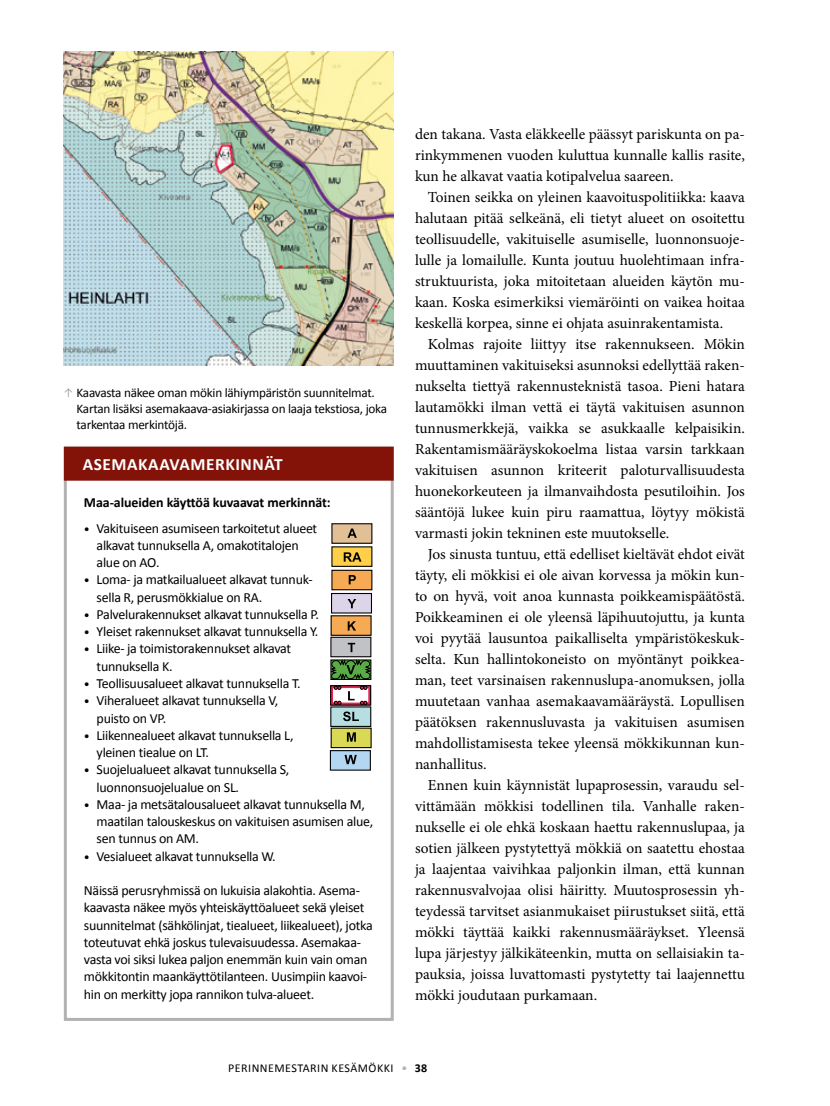
<style>
.page{position:relative;width:830px;height:1106px;background:#fff}
.page>*{position:absolute;margin:0;border:0;box-sizing:border-box;transform-origin:0 0}
.t1{font:700 17.25px "Calibri";letter-spacing:.035em;color:#fff}
.t2{font:15.3px/21px "Minion Pro";color:#000;text-align:justify}
.t3{font:13.95px/17.2px "Calibri";letter-spacing:-.02em;color:#000}
.t4{font:700 13.95px "Calibri";letter-spacing:-.005em;color:#000}
.t5{font:13.2px/15.8px "Calibri";letter-spacing:-.02em;color:#000}
.t6{font:12px "Calibri";letter-spacing:.04em;color:#000}
.t7{font:700 12px "Calibri";color:#000}
.s1{font-size:10.5px;color:#9d9d9c}
.s2{font-size:12px}
.s3{font-weight:400}
.s4{font-weight:400;color:#b3b2b2}
</style>
<div class="page">
<div style="left:64px;top:446px;width:329px;height:574px;border:3px solid #b3b2b2"></div>
<img style="left:64px;top:51px;width:329px;height:315px">
<div style="left:332px;top:524px;width:40px;height:19px;background:#e1c096"></div>
<div style="left:331px;top:523px;width:41px;height:21px;border:1px solid #000"></div>
<svg style="left:347px;top:528px;width:9px;height:10px"></svg>
<div style="left:332px;top:570px;width:40px;height:20px;background:#f7aa54"></div>
<div style="left:331px;top:569px;width:41px;height:21px;border:1px solid #000"></div>
<svg style="left:348px;top:575px;width:7px;height:9px"></svg>
<div style="left:331px;top:593px;width:40px;height:20px;background:#dcd4e9"></div>
<div style="left:331px;top:593px;width:41px;height:20px;border:1px solid #000"></div>
<svg style="left:347px;top:599px;width:9px;height:9px"></svg>
<div style="left:331px;top:637px;width:39px;height:19px;background:#c0c2c5"></div>
<div style="left:330px;top:636px;width:41px;height:21px;border:1px solid #000"></div>
<svg style="left:347px;top:643px;width:8px;height:9px"></svg>
<div style="left:330px;top:659px;width:41px;height:21px;border:1px solid #000"></div>
<svg style="left:331px;top:659px;width:39px;height:21px"></svg>
<div style="left:331px;top:616px;width:40px;height:19px;background:#f7aa54"></div>
<div style="left:330px;top:615px;width:41px;height:21px;border:1px solid #000"></div>
<svg style="left:347px;top:621px;width:9px;height:9px"></svg>
<div style="left:332px;top:547px;width:40px;height:19px;background:#fecf49"></div>
<div style="left:331px;top:546px;width:41px;height:21px;border:1px solid #000"></div>
<svg style="left:343px;top:552px;width:18px;height:9px"></svg>
<div style="left:330px;top:685px;width:41px;height:20px;background:#fff;border:3px solid #e62551"></div>
<svg style="left:348px;top:691px;width:6px;height:9px"></svg>
<div style="left:330px;top:685px;width:41px;height:20px;border:1px solid #000"></div>
<svg style="left:334px;top:701px;width:7px;height:3px"></svg>
<svg style="left:360px;top:701px;width:7px;height:3px"></svg>
<svg style="left:334px;top:686px;width:7px;height:3px"></svg>
<svg style="left:360px;top:686px;width:7px;height:3px"></svg>
<div style="left:331px;top:728px;width:40px;height:19px;background:#d9d956"></div>
<div style="left:330px;top:727px;width:41px;height:21px;border:1px solid #000"></div>
<svg style="left:347px;top:732px;width:9px;height:9px"></svg>
<div style="left:330px;top:707px;width:40px;height:19px;background:#b7dfe2"></div>
<div style="left:330px;top:706px;width:41px;height:21px;border:1px solid #000"></div>
<svg style="left:343px;top:711px;width:16px;height:10px"></svg>
<div style="left:330px;top:750px;width:40px;height:20px;background:#b3d6f2"></div>
<div style="left:330px;top:750px;width:41px;height:20px;border:1px solid #000"></div>
<svg style="left:344px;top:755px;width:12px;height:9px"></svg>
<div style="left:65px;top:447px;width:328px;height:33px;background:#831308"></div>
<div style="left:64px;top:446px;width:329px;height:34px;border:2px solid #831308"></div>
<p class="t5" style="left:77px;top:385px;width:312px;text-indent:-13px"><span class="s1">↑</span> Kaavasta näkee oman mökin lähiympäristön suunnitelmat.<br>Kartan lisäksi asemakaava-asiakirjassa on laaja tekstiosa, joka tarkentaa merkintöjä.</p>
<p class="t1" style="left:83px;top:453px;width:199px">Asemakaavamerkinnät</p>
<p class="t4" style="left:84px;top:493px;width:248px">Maa-alueiden käyttöä kuvaavat merkinnät:</p>
<p class="t3" style="left:97px;top:519px;width:222px;text-indent:-13px"><span class="s2">•</span> Vakituiseen asumiseen tarkoitetut alueet alkavat tunnuksella A, omakotitalojen alue on AO.</p>
<p class="t3" style="left:97px;top:571px;width:217px;text-indent:-13px"><span class="s2">•</span> Loma- ja matkailualueet alkavat tunnuk&shy;sella R, perusmökkialue on RA.</p>
<p class="t3" style="left:84px;top:605px;width:237px"><span class="s2">•</span> Palvelurakennukset alkavat tunnuksella P.</p>
<p class="t3" style="left:84px;top:623px;width:236px"><span class="s2">•</span> Yleiset rakennukset alkavat tunnuksella Y.</p>
<p class="t3" style="left:97px;top:640px;width:196px;text-indent:-13px"><span class="s2">•</span> Liike- ja toimistorakennukset alkavat tunnuksella K.</p>
<p class="t3" style="left:84px;top:674px;width:218px"><span class="s2">•</span> Teollisuusalueet alkavat tunnuksella T.</p>
<p class="t3" style="left:97px;top:692px;width:183px;text-indent:-13px"><span class="s2">•</span> Viheralueet alkavat tunnuksella V, puisto on VP.</p>
<p class="t3" style="left:97px;top:726px;width:198px;text-indent:-13px"><span class="s2">•</span> Liikennealueet alkavat tunnuksella L, yleinen tiealue on LT.</p>
<p class="t3" style="left:97px;top:761px;width:194px;text-indent:-13px"><span class="s2">•</span> Suojelualueet alkavat tunnuksella S, luonnonsuojelualue on SL.</p>
<p class="t3" style="left:97px;top:795px;width:278px;text-indent:-13px"><span class="s2">•</span> Maa- ja metsätalousalueet alkavat tunnuksella M, maatilan talouskeskus on vakituisen asumisen alue, sen tunnus on AM.</p>
<p class="t3" style="left:84px;top:847px;width:193px"><span class="s2">•</span> Vesialueet alkavat tunnuksella W.</p>
<p class="t3" style="left:84px;top:881px;width:290px">Näissä perusryhmissä on lukuisia alakohtia. Asema&shy;kaavasta näkee myös yhteiskäyttöalueet sekä yleiset suunnitelmat (sähkölinjat, tiealueet, liikealueet), jotka toteutuvat ehkä joskus tulevaisuudessa. Asemakaa&shy;vasta voi siksi lukea paljon enemmän kuin vain oman mökkitontin maankäyttötilanteen. Uusimpiin kaavoi&shy;hin on merkitty jopa rannikon tulva-alueet.</p>
<p class="t2" style="left:415px;top:123px;width:331px">den takana. Vasta eläkkeelle päässyt pariskunta on pa&shy;rinkymmenen vuoden kuluttua kunnalle kallis rasite, kun he alkavat vaatia kotipalvelua saareen.</p>
<p class="t2" style="left:415px;top:186px;width:331px;text-indent:13px">Toinen seikka on yleinen kaavoituspolitiikka: kaava halutaan pitää selkeänä, eli tietyt alueet on osoitettu teollisuudelle, vakituiselle asumiselle, luonnonsuoje&shy;lulle ja lomailulle. Kunta joutuu huolehtimaan infra&shy;struktuurista, joka mitoitetaan alueiden käytön mu&shy;kaan. Koska esimerkiksi viemäröinti on vaikea hoitaa keskellä korpea, sinne ei ohjata asuinrakentamista.</p>
<p class="t2" style="left:415px;top:333px;width:331px;text-indent:13px">Kolmas rajoite liittyy itse rakennukseen. Mökin muuttaminen vakituiseksi asunnoksi edellyttää raken&shy;nukselta tiettyä rakennusteknistä tasoa. Pieni hatara lautamökki ilman vettä ei täytä vakituisen asunnon tunnusmerkkejä, vaikka se asukkaalle kelpaisikin.<br>Rakentamismääräyskokoelma listaa varsin tarkkaan vakituisen asunnon kriteerit paloturvallisuudesta huonekorkeuteen ja ilmanvaihdosta pesutiloihin. Jos sääntöjä lukee kuin piru raamattua, löytyy mökistä varmasti jokin tekninen este muutokselle.</p>
<p class="t2" style="left:415px;top:544px;width:331px;text-indent:13px">Jos sinusta tuntuu, että edelliset kieltävät ehdot eivät täyty, eli mökkisi ei ole aivan korvessa ja mökin kun&shy;to on hyvä, voit anoa kunnasta poikkeamispäätöstä.<br>Poikkeaminen ei ole yleensä läpihuutojuttu, ja kunta voi pyytää lausuntoa paikalliselta ympäristökeskuk&shy;selta. Kun hallintokoneisto on myöntänyt poikkea&shy;man, teet varsinaisen rakennuslupa-anomuksen, jolla muutetaan vanhaa asemakaavamääräystä. Lopullisen päätöksen rakennusluvasta ja vakituisen asumisen mahdollistamisesta tekee yleensä mökkikunnan kun&shy;nanhallitus.</p>
<p class="t2" style="left:415px;top:775px;width:331px;text-indent:13px">Ennen kuin käynnistät lupaprosessin, varaudu sel&shy;vittämään mökkisi todellinen tila. Vanhalle raken&shy;nukselle ei ole ehkä koskaan haettu rakennuslupaa, ja sotien jälkeen pystytettyä mökkiä on saatettu ehostaa ja laajentaa vaivihkaa paljonkin ilman, että kunnan rakennusvalvojaa olisi häiritty. Muutosprosessin yh&shy;teydessä tarvitset asianmukaiset piirustukset siitä, että mökki täyttää kaikki rakennusmääräykset. Yleensä lupa järjestyy jälkikäteenkin, mutta on sellaisiakin ta&shy;pauksia, joissa luvattomasti pystytetty tai laajennettu mökki joudutaan purkamaan.</p>
<p class="t6" style="left:228px;top:1060px;width:48px">Perinnemes</p>
<p class="t6" style="left:297px;top:1060px;width:70px">tarin kesämökk</p>
<p class="t7" style="left:390px;top:1060px;width:38px"><span class="s3">i</span><span class="s4">•</span>38</p>
</div>
